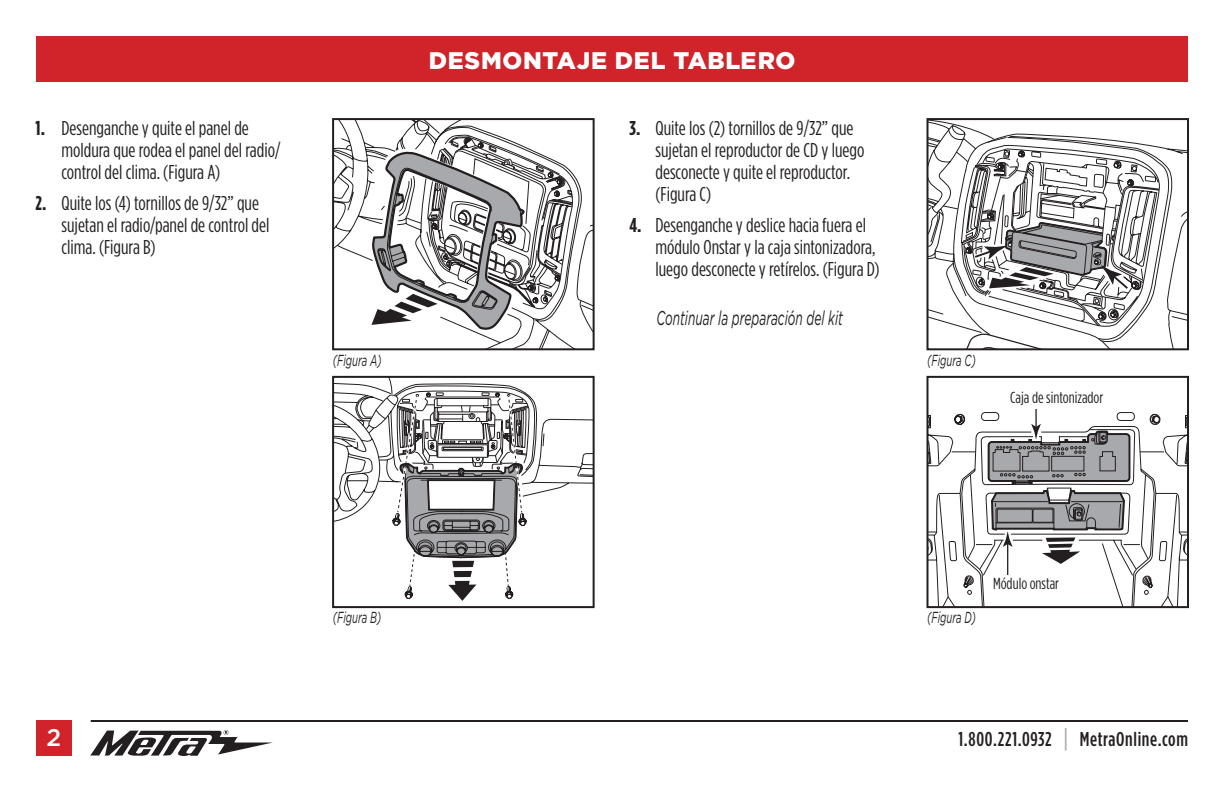
<style>
.page{position:relative;width:1224px;height:792px;background:#fff}
.page>*{position:absolute;margin:0;border:0;box-sizing:border-box;transform-origin:0 0}
.t1{font:900 24px "Gotham";letter-spacing:.03em;color:#fff}
.t2{font:500 24px "Gotham";color:#fff}
.t3{font:20px/22px "Gotham Condensed";color:#231f20}
.t4{font:500 20px "Gotham Condensed";letter-spacing:.035em;color:#231f20}
.t5{font:italic 20px "Gotham";color:#231f20;scale:.6 1}
.t6{font:italic 16px "Gotham";color:#231f20;scale:.6 1}
.t7{font:16px "Gotham Condensed";color:#231f20}
.s1{font-weight:700}
.s2{font-size:26px;color:#a8a9ad}
</style>
<div class="page">
<div style="left:36px;top:36px;width:1152px;height:45px;background:#d1232a"></div>
<svg style="left:90px;top:730px;width:183px;height:26px"></svg>
<hr style="left:91px;top:720px;width:1097px;height:2px;background:#231f20">
<div style="left:36px;top:720px;width:36px;height:36px;background:#d1232a"></div>
<svg style="left:335px;top:121px;width:257px;height:210px"></svg>
<svg style="left:371px;top:121px;width:206px;height:226px"></svg>
<div style="left:332px;top:118px;width:263px;height:232px;border:2px solid #231f20"></div>
<svg style="left:930px;top:121px;width:256px;height:226px"></svg>
<div style="left:927px;top:118px;width:262px;height:232px;border:2px solid #231f20"></div>
<svg style="left:335px;top:379px;width:257px;height:222px"></svg>
<div style="left:332px;top:376px;width:263px;height:232px;border:2px solid #231f20"></div>
<svg style="left:1185px;top:415px;width:1px;height:14px"></svg>
<svg style="left:1161px;top:434px;width:25px;height:171px"></svg>
<svg style="left:930px;top:409px;width:231px;height:196px"></svg>
<div style="left:927px;top:376px;width:262px;height:232px;border:2px solid #231f20"></div>
<div style="left:993px;top:575px;width:81px;height:19px;background:#fff"></div>
<p class="t3" style="left:62px;top:117px;width:220px;text-indent:-26px"><span class="s1">1.</span> Desenganche y quite el panel de moldura que rodea el panel del radio/ control del clima. (Figura A)</p>
<p class="t3" style="left:62px;top:192px;width:210px;text-indent:-26px"><span class="s1">2.</span> Quite los (4) tornillos de 9/32” que sujetan el radio/panel de control del clima. (Figura B)</p>
<p class="t1" style="left:429px;top:46px;width:368px">DESMONTAJE DEL TABLERO</p>
<p class="t3" style="left:656px;top:117px;width:210px;text-indent:-26px"><span class="s1">3.</span> Quite los (2) tornillos de 9/32” que sujetan el reproductor de CD y luego desconecte y quite el reproductor. (Figura C)</p>
<p class="t3" style="left:656px;top:214px;width:226px;text-indent:-26px"><span class="s1">4.</span> Desenganche y deslice hacia fuera el módulo Onstar y la caja sintonizadora, luego desconecte y retírelos. (Figura D)</p>
<p class="t5" style="left:656px;top:307px;width:313px">Continuar la preparación del kit</p>
<p class="t6" style="left:333px;top:351px;width:83px">(Figura A)</p>
<p class="t6" style="left:927px;top:351px;width:82px">(Figura C)</p>
<p class="t7" style="left:1010px;top:389px;width:95px">Caja de sintonizador</p>
<p class="t6" style="left:333px;top:609px;width:82px">(Figura B)</p>
<p class="t6" style="left:927px;top:609px;width:83px">(Figura D)</p>
<p class="t7" style="left:993px;top:575px;width:67px">Módulo onstar</p>
<p class="t2" style="left:47px;top:724px;width:16px">2</p>
<p class="t4" style="left:959px;top:728px;width:231px">1.800.221.0932 <span class="s2">|</span> MetraOnline.com</p>
</div>
